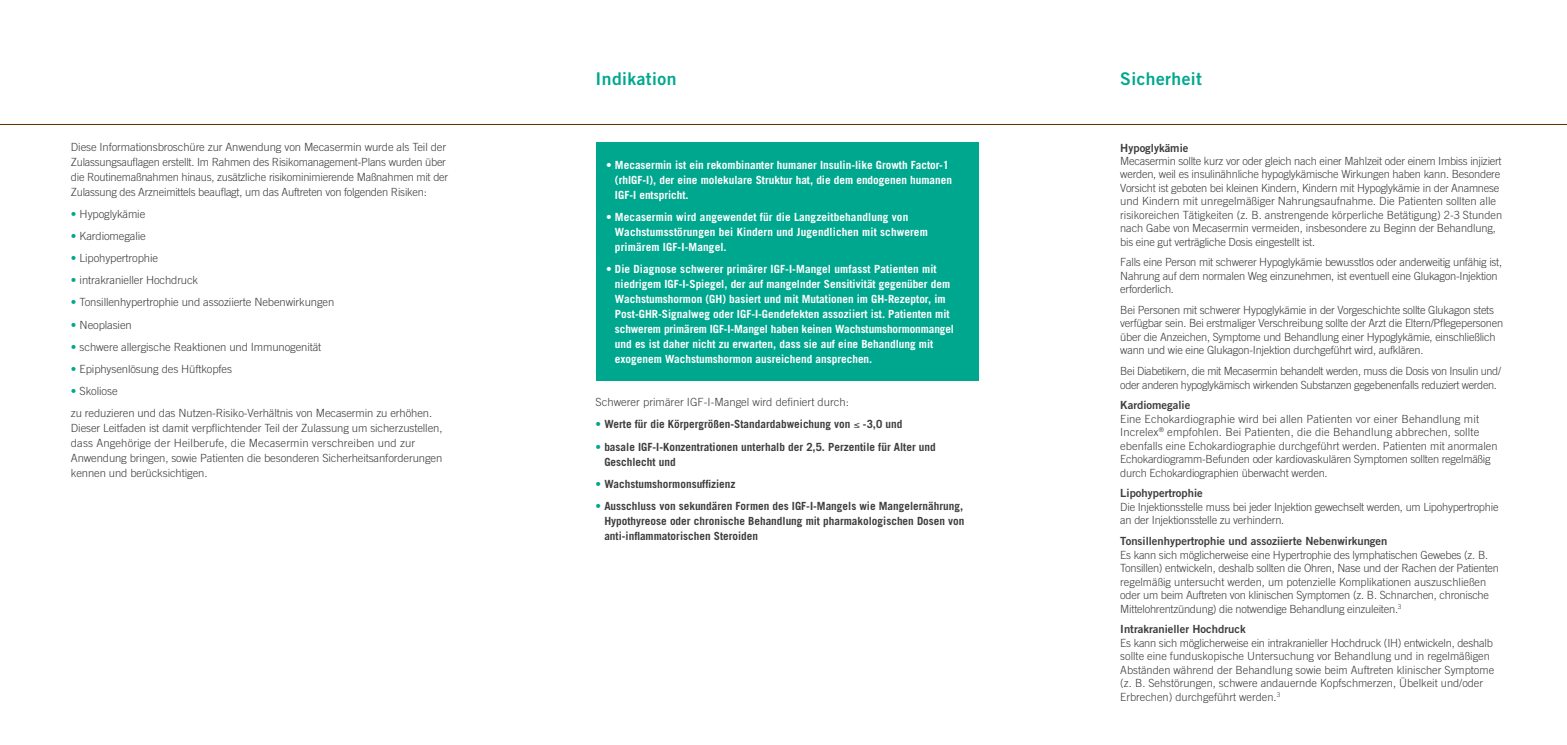
<style>
.page{position:relative;width:1567px;height:745px;background:#fff}
.page>*{position:absolute;margin:0;border:0;box-sizing:border-box;transform-origin:0 0}
.t1{font:17.5px "Trade Gothic Bold Two";letter-spacing:.025em;color:#00a78f}
.t2{font:300 11.25px/13.5px "Trade Gothic";letter-spacing:-.02em;color:#3e3e3f}
.t3{font:700 11.25px/15px "Trade Gothic";color:#fff}
.t4{font:300 11.25px/13.5px "Trade Gothic";color:#3e3e3f}
.t5{font:700 11.25px/15px "Trade Gothic";color:#3e3e3f}
.t6{font:11.25px "Trade Gothic Bold Two";color:#3e3e3f}
.s1{color:#00a78f}
.s2{font-weight:300}
.s3{font-weight:300;color:#00a78f}
</style>
<div class="page">
<div style="left:595px;top:142px;width:383px;height:238px;background:#00a78f"></div>
<hr style="left:0;top:124px;width:1566px;height:1px;background:#5d2d00">
<p class="t2" style="left:71px;top:139px;width:379px;line-height:15px">Diese Informationsbroschüre zur Anwendung von Mecasermin wurde als Teil der Zulassungsauflagen erstellt. Im Rahmen des Risikomanagement-Plans wurden über die Routinemaßnahmen hinaus, zusätzliche risikominimierende Maßnahmen mit der Zulassung des Arzneimittels beauflagt, um das Auftreten von folgenden Risiken:</p>
<p class="t2" style="left:71px;top:207px;width:76px"><span class="s1">•</span> Hypoglykämie</p>
<p class="t2" style="left:71px;top:229px;width:76px"><span class="s1">•</span> Kardiomegalie</p>
<p class="t2" style="left:71px;top:251px;width:89px"><span class="s1">•</span> Lipohypertrophie</p>
<p class="t2" style="left:71px;top:273px;width:129px"><span class="s1">•</span> intrakranieller Hochdruck</p>
<p class="t2" style="left:71px;top:295px;width:265px"><span class="s1">•</span> Tonsillenhypertrophie und assoziierte Nebenwirkungen</p>
<p class="t2" style="left:71px;top:317px;width:62px"><span class="s1">•</span> Neoplasien</p>
<p class="t2" style="left:71px;top:339px;width:252px"><span class="s1">•</span> schwere allergische Reaktionen und Immunogenität</p>
<p class="t2" style="left:71px;top:361px;width:163px"><span class="s1">•</span> Epiphysenlösung des Hüftkopfes</p>
<p class="t2" style="left:71px;top:383px;width:48px"><span class="s1">•</span> Skoliose</p>
<p class="t2" style="left:71px;top:405px;width:373px;line-height:15px">zu reduzieren und das Nutzen-Risiko-Verhältnis von Mecasermin zu erhöhen.<br>Dieser Leitfaden ist damit verpflichtender Teil der Zulassung um sicherzustellen, dass Angehörige der Heilberufe, die Mecasermin verschreiben und zur Anwendung bringen, sowie Patienten die besonderen Sicherheitsanforderungen kennen und berücksichtigen.</p>
<h3 class="t1" style="left:595px;top:68px;width:82px">Indikation</h3>
<h3 class="t1" style="left:1120px;top:68px;width:83px">Sicherheit</h3>
<p class="t3" style="left:615px;top:157px;width:338px;text-indent:-9px"><span class="s2">•</span> Mecasermin ist ein rekombinanter humaner Insulin-like Growth Factor-1 (rhIGF-I), der eine molekulare Struktur hat, die dem endogenen humanen<br>IGF-I entspricht.</p>
<p class="t3" style="left:615px;top:209px;width:314px;text-indent:-9px"><span class="s2">•</span> Mecasermin wird angewendet für die Langzeitbehandlung von<br>Wachstumsstörungen bei Kindern und Jugendlichen mit schwerem primärem IGF-I-Mangel.</p>
<p class="t3" style="left:615px;top:261px;width:340px;text-indent:-9px"><span class="s2">•</span> Die Diagnose schwerer primärer IGF-I-Mangel umfasst Patienten mit niedrigem IGF-I-Spiegel, der auf mangelnder Sensitivität gegenüber dem Wachstumshormon (GH) basiert und mit Mutationen im GH-Rezeptor, im Post-GHR-Signalweg oder IGF-I-Gendefekten assoziiert ist. Patienten mit schwerem primärem IGF-I-Mangel haben keinen Wachstumshormonmangel und es ist daher nicht zu erwarten, dass sie auf eine Behandlung mit exogenem Wachstumshormon ausreichend ansprechen.</p>
<p class="t4" style="left:595px;top:395px;width:255px">Schwerer primärer IGF-I-Mangel wird definiert durch:</p>
<p class="t5" style="left:595px;top:416px;width:308px"><span class="s3">•</span> Werte für die Körpergrößen-Standardabweichung von ≤ -3,0 und</p>
<p class="t5" style="left:604px;top:438px;width:333px;text-indent:-9px"><span class="s3">•</span> basale IGF-I-Konzentrationen unterhalb der 2,5. Perzentile für Alter und<br>Geschlecht und</p>
<p class="t5" style="left:595px;top:475px;width:141px"><span class="s3">•</span> Wachstumshormonsuffizienz</p>
<p class="t5" style="left:604px;top:497px;width:361px;text-align:justify;text-indent:-9px"><span class="s3">•</span> Ausschluss von sekundären Formen des IGF-I-Mangels wie Mangelernährung, Hypothyreose oder chronische Behandlung mit pharmakologischen Dosen von anti-inflammatorischen Steroiden</p>
<h5 class="t6" style="left:1120px;top:141px;width:70px">Hypoglykämie</h5>
<p class="t2" style="left:1120px;top:153px;width:383px">Mecasermin sollte kurz vor oder gleich nach einer Mahlzeit oder einem Imbiss injiziert werden, weil es insulinähnliche hypoglykämische Wirkungen haben kann. Besondere Vorsicht ist geboten bei kleinen Kindern, Kindern mit Hypoglykämie in der Anamnese und Kindern mit unregelmäßiger Nahrungsaufnahme. Die Patienten sollten alle risikoreichen Tätigkeiten (z. B. anstrengende körperliche Betätigung) 2-3 Stunden nach Gabe von Mecasermin vermeiden, insbesondere zu Beginn der Behandlung, bis eine gut verträgliche Dosis eingestellt ist.</p>
<p class="t2" style="left:1120px;top:255px;width:383px">Falls eine Person mit schwerer Hypoglykämie bewusstlos oder anderweitig unfähig ist,<br>Nahrung auf dem normalen Weg einzunehmen, ist eventuell eine Glukagon-Injektion erforderlich.</p>
<p class="t2" style="left:1120px;top:303px;width:384px">Bei Personen mit schwerer Hypoglykämie in der Vorgeschichte sollte Glukagon stets verfügbar sein. Bei erstmaliger Verschreibung sollte der Arzt die Eltern/Pflegepersonen über die Anzeichen, Symptome und Behandlung einer Hypoglykämie, einschließlich wann und wie eine Glukagon-Injektion durchgeführt wird, aufklären.</p>
<p class="t2" style="left:1120px;top:364px;width:382px">Bei Diabetikern, die mit Mecasermin behandelt werden, muss die Dosis von Insulin und/ oder anderen hypoglykämisch wirkenden Substanzen gegebenenfalls reduziert werden.</p>
<h5 class="t6" style="left:1120px;top:398px;width:72px">Kardiomegalie</h5>
<p class="t4" style="left:1120px;top:411px;width:379px">Eine Echokardiographie wird bei allen Patienten vor einer Behandlung mit Increlex<sup>®</sup> empfohlen. Bei Patienten, die die Behandlung abbrechen, sollte ebenfalls eine Echokardiographie durchgeführt werden. Patienten mit anormalen Echokardiogramm-Befunden oder kardiovaskulären Symptomen sollten regelmäßig durch Echokardiographien überwacht werden.</p>
<h5 class="t6" style="left:1120px;top:486px;width:84px">Lipohypertrophie</h5>
<p class="t2" style="left:1120px;top:499px;width:380px">Die Injektionsstelle muss bei jeder Injektion gewechselt werden, um Lipohypertrophie an der Injektionsstelle zu verhindern.</p>
<h5 class="t6" style="left:1120px;top:533px;width:269px">Tonsillenhypertrophie und assoziierte Nebenwirkungen</h5>
<p class="t2" style="left:1120px;top:547px;width:380px">Es kann sich möglicherweise eine Hypertrophie des lymphatischen Gewebes (z. B.<br>Tonsillen) entwickeln, deshalb sollten die Ohren, Nase und der Rachen der Patienten regelmäßig untersucht werden, um potenzielle Komplikationen auszuschließen oder um beim Auftreten von klinischen Symptomen (z. B. Schnarchen, chronische Mittelohrentzündung) die notwendige Behandlung einzuleiten.<sup>3</sup></p>
<h5 class="t6" style="left:1120px;top:621px;width:127px">Intrakranieller Hochdruck</h5>
<p class="t4" style="left:1120px;top:635px;width:375px">Es kann sich möglicherweise ein intrakranieller Hochdruck (IH) entwickeln, deshalb sollte eine funduskopische Untersuchung vor Behandlung und in regelmäßigen<br>Abständen während der Behandlung sowie beim Auftreten klinischer Symptome</p>
<p class="t4" style="left:1120px;top:676px;width:364px">(z. B. Sehstörungen, schwere andauernde Kopfschmerzen, Übelkeit und/oder<br>Erbrechen) durchgeführt werden.<sup>3</sup></p>
</div>
